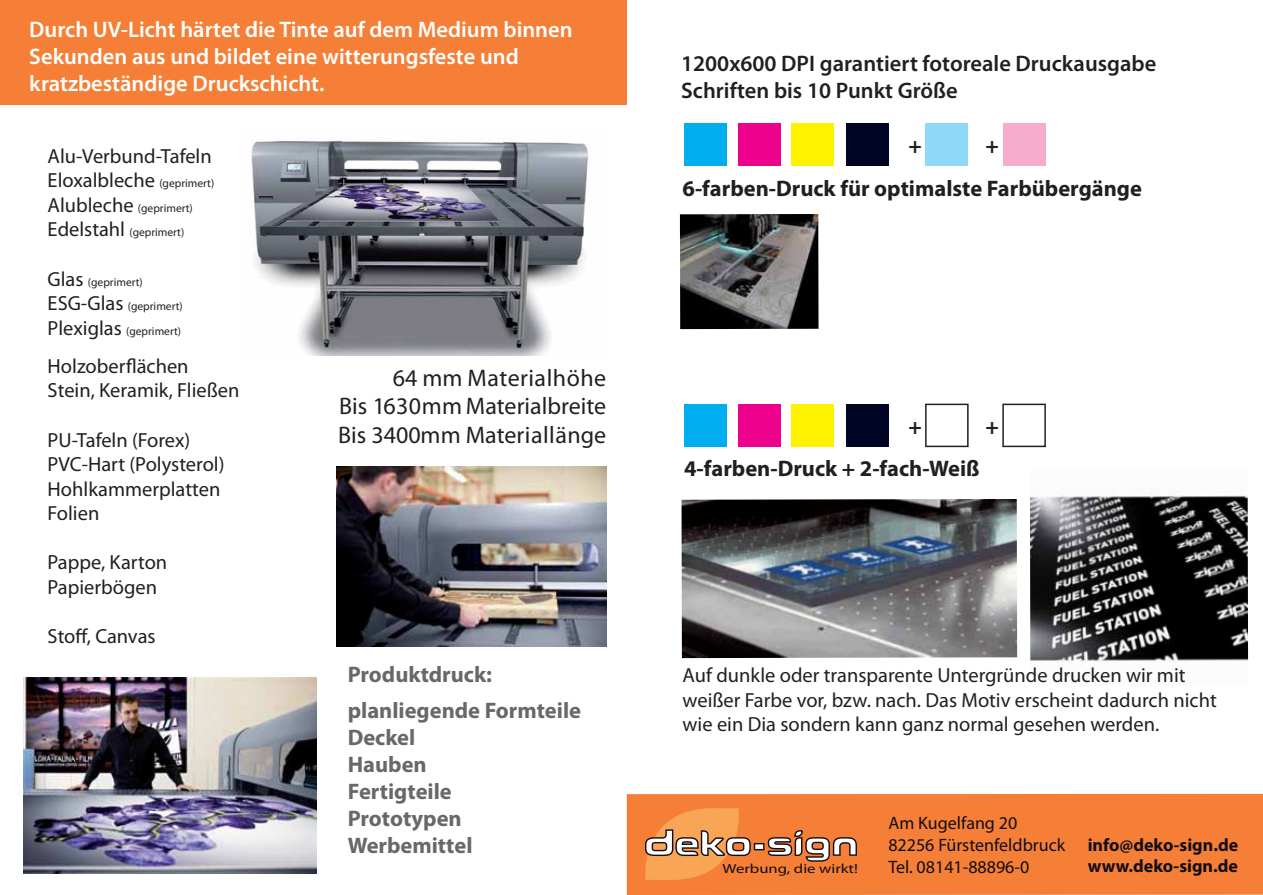
<style>
.page{position:relative;width:1263px;height:895px;background:#fff}
.page>*{position:absolute;margin:0;border:0;box-sizing:border-box;transform-origin:0 0}
.t1{font:24px/28.8px "Myriad Pro";color:#231f20;text-align:justify}
.t2{font:600 22.5px/27px "Myriad Pro";color:#fff}
.t3{font:700 22.5px/27px "Myriad Pro";color:#67686b}
.t4{font:700 22.5px/42.8px "Myriad Pro";color:#231f20}
.t5{font:600 22.5px/27px "Myriad Pro";color:#231f20}
.t6{font:20.4px/24.6px "Myriad Pro";color:#231f20}
.t7{font:18px/21.6px "Myriad Pro";color:#130e15}
.t8{font:700 18px/21.6px "Myriad Pro";color:#130e15}
.t9{font:13.2px "Myriad Pro";color:#130e15;scale:1.26 1}
.t10{font:11.55px/24.6px "Myriad Pro";color:#231f20}
.s1{font-size:11.55px}
.s2{font-size:20.4px}
</style>
<div class="page">
<div style="left:0;top:0;width:627px;height:104px;background:#f57f36"></div>
<img style="left:251px;top:138px;width:338px;height:218px">
<img style="left:337px;top:466px;width:269px;height:180px">
<img style="left:23px;top:677px;width:293px;height:196px">
<div style="left:627px;top:794px;width:636px;height:101px;background:#f57f36"></div>
<svg style="left:645px;top:808px;width:212px;height:71px"></svg>
<div style="left:684px;top:124px;width:42px;height:42px;background:#00aeef"></div>
<div style="left:739px;top:124px;width:42px;height:42px;background:#ec008c"></div>
<div style="left:791px;top:124px;width:42px;height:42px;background:#fff200"></div>
<div style="left:846px;top:124px;width:42px;height:42px;background:#000524"></div>
<div style="left:926px;top:124px;width:42px;height:42px;background:#8ed8f8"></div>
<div style="left:1003px;top:124px;width:42px;height:42px;background:#f6adcd"></div>
<div style="left:684px;top:404px;width:42px;height:42px;background:#00aeef"></div>
<div style="left:739px;top:404px;width:42px;height:42px;background:#ec008c"></div>
<div style="left:791px;top:404px;width:42px;height:42px;background:#fff200"></div>
<div style="left:846px;top:404px;width:42px;height:42px;background:#000524"></div>
<svg style="left:925px;top:404px;width:43px;height:43px"></svg>
<svg style="left:1002px;top:404px;width:44px;height:43px"></svg>
<img style="left:681px;top:499px;width:336px;height:159px">
<img style="left:680px;top:214px;width:138px;height:115px">
<img style="left:1030px;top:493px;width:218px;height:169px">
<p class="t2" style="left:29px;top:18px;width:545px">Durch UV-Licht härtet die Tinte auf dem Medium binnen<br>Sekunden aus und bildet eine witterungsfeste und kratzbeständige Druckschicht.</p>
<p class="t6" style="left:48px;top:146px;width:168px">Alu-Verbund-Tafeln<br>Eloxalbleche <span class="s1">(geprimert)</span></p>
<p class="t10" style="left:48px;top:197px;width:147px"><span class="s2">Alubleche</span> (geprimert)<br><span class="s2">Edelstahl</span> (geprimert)</p>
<p class="t10" style="left:48px;top:270px;width:137px"><span class="s2">Glas</span> (geprimert)<br><span class="s2">ESG-Glas</span> (geprimert)<br><span class="s2">Plexiglas</span> (geprimert)</p>
<p class="t6" style="left:48px;top:356px;width:193px">Holzoberflächen<br>Stein, Keramik, Fließen</p>
<p class="t6" style="left:48px;top:429px;width:178px">PU-Tafeln (Forex)<br>PVC-Hart (Polysterol)<br>Hohlkammerplatten<br>Folien</p>
<p class="t6" style="left:48px;top:552px;width:121px">Pappe, Karton<br>Papierbögen</p>
<p class="t6" style="left:48px;top:626px;width:110px">Stoff, Canvas</p>
<p class="t1" style="left:338px;top:366px;width:269px;text-indent:55px">64 mm Materialhöhe Bis 1630mm Materialbreite Bis 3400mm Materiallänge</p>
<p class="t3" style="left:348px;top:656px;width:235px;line-height:36px">Produktdruck: planliegende Formteile</p>
<p class="t3" style="left:348px;top:724px;width:126px">Deckel<br>Hauben<br>Fertigteile<br>Prototypen<br>Werbemittel</p>
<p class="t5" style="left:681px;top:52px;width:477px">1200x600 DPI garantiert fotoreale Druckausgabe<br>Schriften bis 10 Punkt Größe</p>
<p class="t4" style="left:683px;top:124px;width:461px;text-indent:303px">+<br>6-farben-Druck für optimalste Farbübergänge</p>
<p class="t4" style="left:908px;top:124px;width:15px">+</p>
<p class="t4" style="left:908px;top:404px;width:15px">+</p>
<p class="t4" style="left:985px;top:404px;width:15px">+</p>
<p class="t4" style="left:684px;top:447px;width:297px">4-farben-Druck + 2-fach-Weiß</p>
<p class="t6" style="left:682px;top:665px;width:536px">Auf dunkle oder transparente Untergründe drucken wir mit weißer Farbe vor, bzw. nach. Das Motiv erscheint dadurch nicht wie ein Dia sondern kann ganz normal gesehen werden.</p>
<p class="t9" style="left:723px;top:864px;width:109px">Werbung, die wirkt!</p>
<p class="t7" style="left:888px;top:814px;width:178px">Am Kugelfang 20<br>82256 Fürstenfeldbruck<br>Tel. 08141-88896-0</p>
<p class="t8" style="left:1088px;top:834px;width:152px">info@deko-sign.de www.deko-sign.de</p>
</div>
